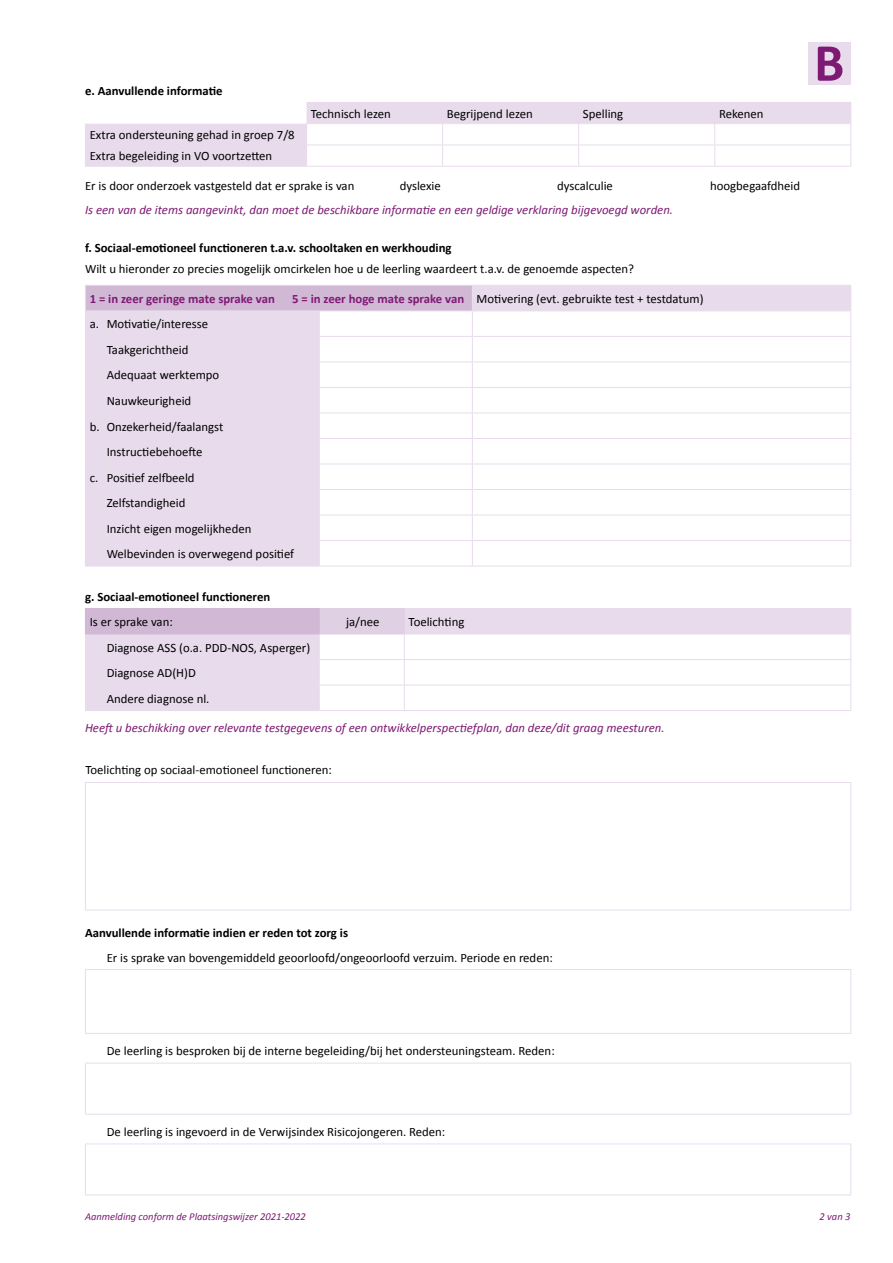
<style>
.page{position:relative;width:893px;height:1263px;background:#fff}
.page>*{position:absolute;margin:0;border:0;box-sizing:border-box;transform-origin:0 0}
.t1{font:700 54px "Calibri";color:#7e1974}
.t2{font:12.75px/25.5px "Calibri";color:#000}
.t3{font:italic 12.75px "Calibri";color:#7e1974}
.t4{font:700 12.75px "Calibri";color:#000}
.t5{font:700 12.75px "Calibri";color:#7e1974}
.t6{font:italic 10.5px "Calibri";color:#7e1974}
.s1{font-weight:700;color:#7e1974}
</style>
<div class="page">
<hr style="left:85px;top:782px;width:766px;height:1px;background:#e8dcec">
<hr style="left:85px;top:783px;width:1px;height:127px;background:#e8dcec">
<hr style="left:850px;top:783px;width:1px;height:127px;background:#e8dcec">
<hr style="left:85px;top:910px;width:766px;height:1px;background:#e8dcec">
<svg style="left:85px;top:102px;width:222px;height:64px;fill:#e8dcec"></svg>
<hr style="left:307px;top:102px;width:136px;height:1px;background:#e8dcec">
<hr style="left:443px;top:102px;width:136px;height:1px;background:#e8dcec">
<hr style="left:579px;top:102px;width:136px;height:1px;background:#e8dcec">
<hr style="left:715px;top:102px;width:136px;height:1px;background:#e8dcec">
<hr style="left:85px;top:145px;width:222px;height:1px;background:#e8dcec">
<svg style="left:85px;top:124px;width:1px;height:42px"></svg>
<svg style="left:306px;top:103px;width:545px;height:63px"></svg>
<hr style="left:85px;top:166px;width:222px;height:1px;background:#e8dcec">
<hr style="left:307px;top:166px;width:136px;height:1px;background:#e8dcec">
<hr style="left:443px;top:166px;width:136px;height:1px;background:#e8dcec">
<hr style="left:579px;top:166px;width:136px;height:1px;background:#e8dcec">
<hr style="left:715px;top:166px;width:136px;height:1px;background:#e8dcec">
<svg style="left:86px;top:286px;width:764px;height:280px;fill:#e8dcec"></svg>
<svg style="left:473px;top:311px;width:377px;height:255px"></svg>
<hr style="left:85px;top:285px;width:234px;height:1px;background:#e8dcec">
<hr style="left:319px;top:285px;width:153px;height:1px;background:#e8dcec">
<hr style="left:472px;top:285px;width:379px;height:1px;background:#e8dcec">
<hr style="left:85px;top:310px;width:234px;height:1px;background:#e8dcec">
<hr style="left:319px;top:310px;width:153px;height:1px;background:#e8dcec">
<hr style="left:472px;top:310px;width:379px;height:1px;background:#e8dcec">
<hr style="left:85px;top:336px;width:234px;height:1px;background:#e8dcec">
<hr style="left:319px;top:336px;width:153px;height:1px;background:#e8dcec">
<hr style="left:472px;top:336px;width:379px;height:1px;background:#e8dcec">
<hr style="left:85px;top:362px;width:234px;height:1px;background:#e8dcec">
<hr style="left:319px;top:362px;width:153px;height:1px;background:#e8dcec">
<hr style="left:472px;top:362px;width:379px;height:1px;background:#e8dcec">
<hr style="left:85px;top:387px;width:234px;height:1px;background:#e8dcec">
<hr style="left:319px;top:387px;width:153px;height:1px;background:#e8dcec">
<hr style="left:472px;top:387px;width:379px;height:1px;background:#e8dcec">
<hr style="left:85px;top:413px;width:234px;height:1px;background:#e8dcec">
<hr style="left:319px;top:413px;width:153px;height:1px;background:#e8dcec">
<hr style="left:472px;top:413px;width:379px;height:1px;background:#e8dcec">
<hr style="left:85px;top:438px;width:234px;height:1px;background:#e8dcec">
<hr style="left:319px;top:438px;width:153px;height:1px;background:#e8dcec">
<hr style="left:472px;top:438px;width:379px;height:1px;background:#e8dcec">
<hr style="left:85px;top:464px;width:234px;height:1px;background:#e8dcec">
<hr style="left:319px;top:464px;width:153px;height:1px;background:#e8dcec">
<hr style="left:472px;top:464px;width:379px;height:1px;background:#e8dcec">
<hr style="left:85px;top:489px;width:234px;height:1px;background:#e8dcec">
<hr style="left:319px;top:489px;width:153px;height:1px;background:#e8dcec">
<hr style="left:472px;top:489px;width:379px;height:1px;background:#e8dcec">
<hr style="left:85px;top:515px;width:234px;height:1px;background:#e8dcec">
<hr style="left:319px;top:515px;width:153px;height:1px;background:#e8dcec">
<hr style="left:472px;top:515px;width:379px;height:1px;background:#e8dcec">
<hr style="left:85px;top:540px;width:234px;height:1px;background:#e8dcec">
<svg style="left:85px;top:286px;width:1px;height:280px"></svg>
<hr style="left:319px;top:540px;width:153px;height:1px;background:#e8dcec">
<svg style="left:319px;top:311px;width:1px;height:255px"></svg>
<hr style="left:472px;top:540px;width:379px;height:1px;background:#e8dcec">
<svg style="left:472px;top:286px;width:1px;height:280px"></svg>
<svg style="left:850px;top:286px;width:1px;height:280px"></svg>
<hr style="left:85px;top:566px;width:234px;height:1px;background:#e8dcec">
<hr style="left:319px;top:566px;width:153px;height:1px;background:#e8dcec">
<hr style="left:472px;top:566px;width:379px;height:1px;background:#e8dcec">
<div style="left:808px;top:43px;width:42px;height:42px;background:#e8dcec"></div>
<svg style="left:86px;top:609px;width:233px;height:101px;background:#e2d3e6"></svg>
<hr style="left:85px;top:608px;width:235px;height:1px;background:#d1b9d6">
<hr style="left:85px;top:634px;width:235px;height:1px;background:#d1b9d6">
<hr style="left:320px;top:608px;width:85px;height:1px;background:#e0d0e4">
<hr style="left:405px;top:608px;width:446px;height:1px;background:#e8dcec">
<hr style="left:85px;top:659px;width:234px;height:1px;background:#e8dcec">
<hr style="left:85px;top:685px;width:234px;height:1px;background:#e8dcec">
<svg style="left:85px;top:609px;width:1px;height:101px"></svg>
<svg style="left:319px;top:609px;width:532px;height:101px"></svg>
<hr style="left:85px;top:710px;width:234px;height:1px;background:#e8dcec">
<hr style="left:319px;top:710px;width:85px;height:1px;background:#e8dcec">
<hr style="left:404px;top:710px;width:447px;height:1px;background:#e8dcec">
<hr style="left:85px;top:1143px;width:766px;height:1px;background:#dee4f4">
<hr style="left:85px;top:1144px;width:1px;height:50px;background:#e8dcec">
<hr style="left:850px;top:1144px;width:1px;height:50px;background:#e8dcec">
<hr style="left:85px;top:1194px;width:766px;height:1px;background:#e8dcec">
<hr style="left:85px;top:1063px;width:766px;height:1px;background:#dee4f4">
<hr style="left:85px;top:1063px;width:1px;height:51px;background:#e8dcec">
<hr style="left:850px;top:1063px;width:1px;height:51px;background:#e8dcec">
<hr style="left:85px;top:1114px;width:766px;height:1px;background:#e8dcec">
<hr style="left:85px;top:969px;width:766px;height:1px;background:#e8dcec">
<hr style="left:85px;top:970px;width:1px;height:63px;background:#e8dcec">
<hr style="left:850px;top:970px;width:1px;height:63px;background:#e8dcec">
<hr style="left:85px;top:1033px;width:766px;height:1px;background:#e8dcec">
<p class="t4" style="left:85px;top:81px;width:139px">e. Aanvullende informatie</p>
<p class="t2" style="left:90px;top:124px;width:207px;line-height:21.3px">Extra ondersteuning gehad in groep 7/8<br>Extra begeleiding in VO voortzetten</p>
<p class="t2" style="left:311px;top:101px;width:82px">Technisch lezen</p>
<p class="t2" style="left:447px;top:101px;width:87px">Begrijpend lezen</p>
<p class="t2" style="left:583px;top:101px;width:42px">Spelling</p>
<p class="t2" style="left:719px;top:101px;width:46px">Rekenen</p>
<p class="t2" style="left:85px;top:172px;width:271px">Er is door onderzoek vastgesteld dat er sprake is van</p>
<p class="t2" style="left:400px;top:172px;width:43px">dyslexie</p>
<p class="t2" style="left:557px;top:172px;width:57px">dyscalculie</p>
<p class="t2" style="left:710px;top:172px;width:92px">hoogbegaafdheid</p>
<p class="t3" style="left:85px;top:202px;width:590px">Is een van de items aangevinkt, dan moet de beschikbare informatie en een geldige verklaring bijgevoegd worden.</p>
<p class="t4" style="left:85px;top:239px;width:368px">f. Sociaal-emotioneel functioneren t.a.v. schooltaken en werkhouding</p>
<p class="t2" style="left:85px;top:255px;width:551px">Wilt u hieronder zo precies mogelijk omcirkelen hoe u de leerling waardeert t.a.v. de genoemde aspecten?</p>
<p class="t5" style="left:90px;top:290px;width:187px">1 = in zeer geringe mate sprake van</p>
<p class="t2" style="left:292px;top:286px;width:413px"><span class="s1">5 = in zeer hoge mate sprake van</span> Motivering (evt. gebruikte test + testdatum)</p>
<p class="t2" style="left:90px;top:311px;width:120px">a. Motivatie/interesse</p>
<p class="t2" style="left:107px;top:337px;width:83px">Taakgerichtheid</p>
<p class="t2" style="left:107px;top:362px;width:114px">Adequaat werktempo</p>
<p class="t2" style="left:107px;top:388px;width:86px">Nauwkeurigheid</p>
<p class="t2" style="left:90px;top:413px;width:135px">b. Onzekerheid/faalangst</p>
<p class="t2" style="left:107px;top:439px;width:97px">Instructiebehoefte</p>
<p class="t2" style="left:90px;top:464px;width:106px">c. Positief zelfbeeld</p>
<p class="t2" style="left:107px;top:490px;width:80px">Zelfstandigheid</p>
<p class="t2" style="left:107px;top:515px;width:146px">Inzicht eigen mogelijkheden</p>
<p class="t2" style="left:107px;top:541px;width:189px">Welbevinden is overwegend positief</p>
<p class="t4" style="left:85px;top:587px;width:187px">g. Sociaal-emotioneel functioneren</p>
<p class="t2" style="left:90px;top:609px;width:85px">Is er sprake van:</p>
<p class="t2" style="left:346px;top:609px;width:35px">ja/nee</p>
<p class="t2" style="left:409px;top:609px;width:57px">Toelichting</p>
<p class="t2" style="left:107px;top:634px;width:205px">Diagnose ASS (o.a. PDD-NOS, Asperger)<br>Diagnose AD(H)D<br>Andere diagnose nl.</p>
<p class="t3" style="left:85px;top:720px;width:581px">Heeft u beschikking over relevante testgegevens of een ontwikkelperspectiefplan, dan deze/dit graag meesturen.</p>
<p class="t2" style="left:85px;top:757px;width:248px">Toelichting op sociaal-emotioneel functioneren:</p>
<h1 class="t1" style="left:814px;top:25px;width:32px">B</h1>
<p class="t4" style="left:85px;top:923px;width:265px">Aanvullende informatie indien er reden tot zorg is</p>
<p class="t2" style="left:107px;top:944px;width:448px">Er is sprake van bovengemiddeld geoorloofd/ongeoorloofd verzuim. Periode en reden:</p>
<p class="t2" style="left:107px;top:1038px;width:450px">De leerling is besproken bij de interne begeleiding/bij het ondersteuningsteam. Reden:</p>
<p class="t2" style="left:107px;top:1118px;width:340px">De leerling is ingevoerd in de Verwijsindex Risicojongeren. Reden:</p>
<p class="t6" style="left:85px;top:1210px;width:222px">Aanmelding conform de Plaatsingswijzer 2021-2022</p>
<p class="t6" style="left:820px;top:1210px;width:32px">2 van 3</p>
</div>
